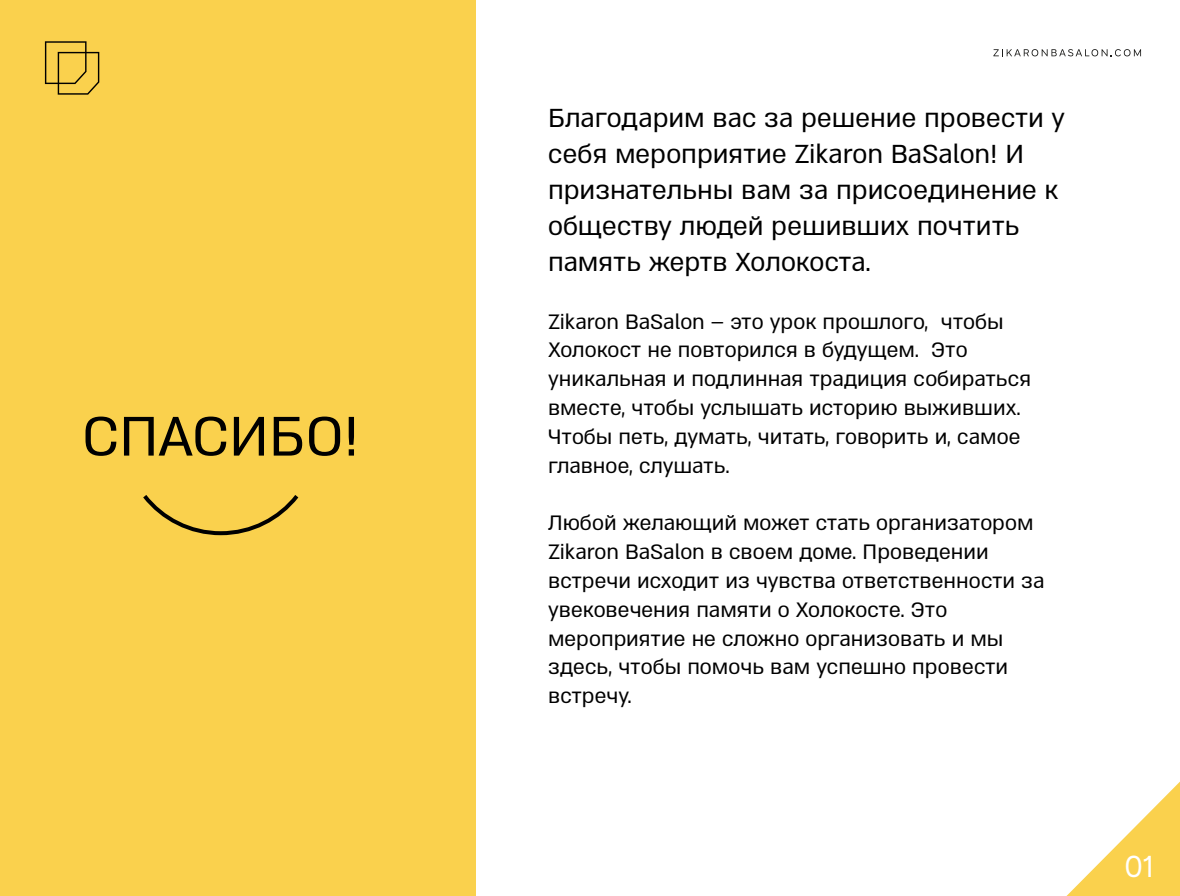
<style>
.page{position:relative;width:1180px;height:896px;background:#fff}
.page>*{position:absolute;margin:0;border:0;box-sizing:border-box;transform-origin:0 0}
.t1{font:64px "Almoni M Lv 5 AAA";color:#000}
.t2{font:36px "RAG Sans 1.3 Light";color:#fff}
.t3{font:30px/36px "Almoni M Lv 5 AAA";color:#000}
.t4{font:24px/28.8px "Almoni M Lv 5 AAA";color:#000}
</style>
<div class="page">
<div style="left:0;top:0;width:475px;height:896px;background:#fad14d"></div>
<svg style="left:993px;top:49px;width:147px;height:7px"></svg>
<svg style="left:1066px;top:782px;width:113px;height:114px"></svg>
<svg style="left:45px;top:41px;width:54px;height:54px"></svg>
<svg style="left:143px;top:495px;width:156px;height:41px"></svg>
<h1 class="t1" style="left:82px;top:397px;width:278px">СПАСИБО!</h1>
<p class="t3" style="left:548px;top:99px;width:518px">Благодарим вас за решение провести у себя мероприятие Zikaron BaSalon! И признательны вам за присоединение к обществу людей решивших почтить память жертв Холокоста.</p>
<p class="t4" style="left:548px;top:306px;width:484px">Zikaron BaSalon – это урок прошлого, чтобы Холокост не повторился в будущем. Это уникальная и подлинная традиция собираться вместе, чтобы услышать историю выживших.<br>Чтобы петь, думать, читать, говорить и, самое главное, слушать.</p>
<p class="t4" style="left:548px;top:508px;width:498px">Любой желающий может стать организатором Zikaron BaSalon в своем доме. Проведении встречи исходит из чувства ответственности за увековечения памяти о Холокосте. Это мероприятие не сложно организовать и мы здесь, чтобы помочь вам успешно провести встречу.</p>
<h2 class="t2" style="left:1124px;top:854px;width:31px">01</h2>
</div>
